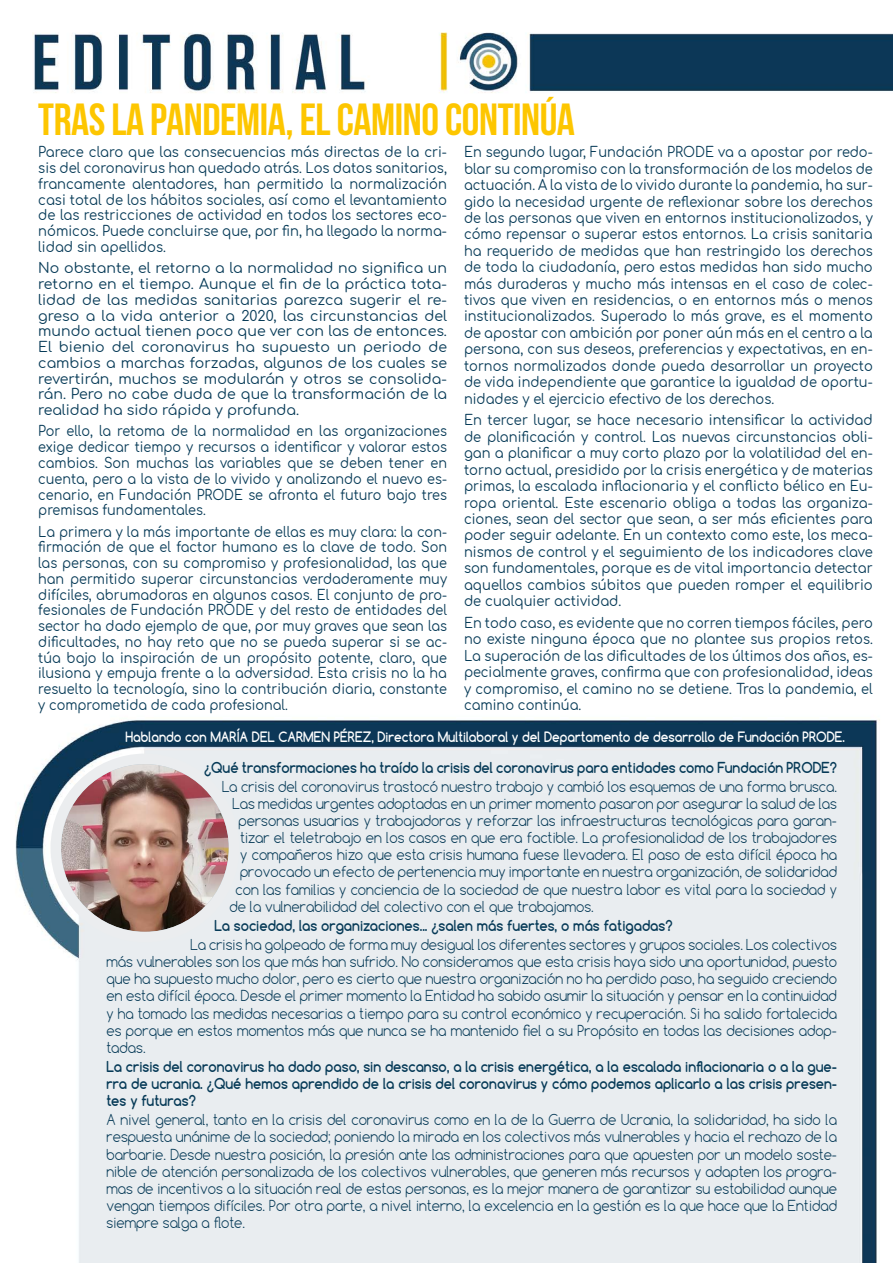
<style>
.page{position:relative;width:893px;height:1263px;background:#fff}
.page>*{position:absolute;margin:0;border:0;box-sizing:border-box;transform-origin:0 0}
.t1{font:45px "Bebas Neue";letter-spacing:-.01em;color:#fdc600}
.t2{font:300 14.25px/17.1px "Comfortaa";color:#063a57;text-align:justify;scale:.93 1}
.t3{font:14.25px/16.4px "Comfortaa";color:#063a57;text-align:justify;scale:.91 1}
.t4{font:14.25px/16.4px "Comfortaa";color:#063a57;text-align:justify;scale:.92 1}
.t5{font:14.25px/15.8px "Comfortaa";color:#063a57;text-align:justify;scale:.9 1}
.t6{font:14.25px/15.8px "Comfortaa";color:#063a57;text-align:justify}
.t7{font:700 14.25px/17.1px "Comfortaa";color:#063a57;text-align:justify;scale:.93 1}
.t8{font:700 13.5px "Comfortaa";color:#fff;scale:.91 1}
</style>
<div class="page">
<img style="left:15px;top:32px;width:878px;height:1231px">
<div style="left:56px;top:759px;width:178px;height:178px;background:#ebedef;border-radius:50%"></div>
<img style="left:61px;top:764px;width:168px;height:168px;border-radius:84px">
<div style="left:51px;top:754px;width:188px;height:188px;border:10px solid #ebedef;border-radius:50%"></div>
<h1 class="t1" style="left:38px;top:94px;width:538px">TRAS LA PANDEMIA, EL CAMINO CONTINÚA</h1>
<p class="t4" style="left:38px;top:142px;width:446px;line-height:15.8px">Parece claro que las consecuencias más directas de la cri&shy;sis del coronavirus han quedado atrás. Los datos sanitarios, francamente alentadores, han permitido la normalización casi total de los hábitos sociales, así como el levantamiento de las restricciones de actividad en todos los sectores eco&shy;nómicos. Puede concluirse que, por fin, ha llegado la norma&shy;lidad sin apellidos.</p>
<p class="t6" style="left:38px;top:258px;width:410px">No obstante, el retorno a la normalidad no significa un retorno en el tiempo. Aunque el fin de la práctica tota&shy;lidad de las medidas sanitarias parezca sugerir el re&shy;greso a la vida anterior a 2020, las circunstancias del mundo actual tienen poco que ver con las de entonces.<br>El bienio del coronavirus ha supuesto un periodo de cambios a marchas forzadas, algunos de los cuales se revertirán, muchos se modularán y otros se consolida&shy;rán. Pero no cabe duda de que la transformación de la realidad ha sido rápida y profunda.</p>
<p class="t5" style="left:38px;top:421px;width:456px">Por ello, la retoma de la normalidad en las organizaciones exige dedicar tiempo y recursos a identificar y valorar estos cambios. Son muchas las variables que se deben tener en cuenta, pero a la vista de lo vivido y analizando el nuevo es&shy;cenario, en Fundación PRODE se afronta el futuro bajo tres premisas fundamentales.</p>
<p class="t5" style="left:38px;top:521px;width:456px">La primera y la más importante de ellas es muy clara: la con&shy;firmación de que el factor humano es la clave de todo. Son las personas, con su compromiso y profesionalidad, las que han permitido superar circunstancias verdaderamente muy difíciles, abrumadoras en algunos casos. El conjunto de pro&shy;fesionales de Fundación PRODE y del resto de entidades del sector ha dado ejemplo de que, por muy graves que sean las dificultades, no hay reto que no se pueda superar si se ac&shy;túa bajo la inspiración de un propósito potente, claro, que ilusiona y empuja frente a la adversidad. Esta crisis no la ha resuelto la tecnología, sino la contribución diaria, constante y comprometida de cada profesional.</p>
<p class="t3" style="left:464px;top:142px;width:451px">En segundo lugar, Fundación PRODE va a apostar por redo&shy;blar su compromiso con la transformación de los modelos de actuación. A la vista de lo vivido durante la pandemia, ha sur&shy;gido la necesidad urgente de reflexionar sobre los derechos de las personas que viven en entornos institucionalizados, y cómo repensar o superar estos entornos. La crisis sanitaria ha requerido de medidas que han restringido los derechos de toda la ciudadanía, pero estas medidas han sido mucho más duraderas y mucho más intensas en el caso de colec&shy;tivos que viven en residencias, o en entornos más o menos institucionalizados. Superado lo más grave, es el momento de apostar con ambición por poner aún más en el centro a la persona, con sus deseos, preferencias y expectativas, en en&shy;tornos normalizados donde pueda desarrollar un proyecto de vida independiente que garantice la igualdad de oportu&shy;nidades y el ejercicio efectivo de los derechos.</p>
<p class="t4" style="left:464px;top:410px;width:446px">En tercer lugar, se hace necesario intensificar la actividad de planificación y control. Las nuevas circunstancias obli&shy;gan a planificar a muy corto plazo por la volatilidad del en&shy;torno actual, presidido por la crisis energética y de materias primas, la escalada inflacionaria y el conflicto bélico en Eu&shy;ropa oriental. Este escenario obliga a todas las organiza&shy;ciones, sean del sector que sean, a ser más eficientes para poder seguir adelante. En un contexto como este, los meca&shy;nismos de control y el seguimiento de los indicadores clave son fundamentales, porque es de vital importancia detectar aquellos cambios súbitos que pueden romper el equilibrio de cualquier actividad.</p>
<p class="t3" style="left:464px;top:613px;width:451px">En todo caso, es evidente que no corren tiempos fáciles, pero no existe ninguna época que no plantee sus propios retos.<br>La superación de las dificultades de los últimos dos años, es&shy;pecialmente graves, confirma que con profesionalidad, ideas y compromiso, el camino no se detiene. Tras la pandemia, el camino continúa.</p>
<p class="t8" style="left:125px;top:728px;width:792px">Hablando con MARÍA DEL CARMEN PÉREZ, Directora Multilaboral y del Departamento de desarrollo de Fundación PRODE.</p>
<p class="t7" style="left:204px;top:758px;width:682px">¿Qué transformaciones ha traído la crisis del coronavirus para entidades como Fundación PRODE?</p>
<p class="t2" style="left:222px;top:778px;width:663px">La crisis del coronavirus trastocó nuestro trabajo y cambió los esquemas de una forma brusca.</p>
<p class="t2" style="left:233px;top:795px;width:652px">Las medidas urgentes adoptadas en un primer momento pasaron por asegurar la salud de las</p>
<p class="t2" style="left:239px;top:812px;width:645px">personas usuarias y trabajadoras y reforzar las infraestructuras tecnológicas para garan-</p>
<p class="t2" style="left:240px;top:829px;width:644px">tizar el teletrabajo en los casos en que era factible. La profesionalidad de los trabajadores</p>
<p class="t2" style="left:240px;top:846px;width:643px">y compañeros hizo que esta crisis humana fuese llevadera. El paso de esta difícil época ha</p>
<p class="t2" style="left:240px;top:863px;width:643px">provocado un efecto de pertenencia muy importante en nuestra organización, de solidaridad</p>
<p class="t2" style="left:236px;top:880px;width:648px">con las familias y conciencia de la sociedad de que nuestra labor es vital para la sociedad y</p>
<p class="t2" style="left:230px;top:897px;width:393px">de la vulnerabilidad del colectivo con el que trabajamos.</p>
<p class="t7" style="left:215px;top:917px;width:494px">La sociedad, las organizaciones... ¿salen más fuertes, o más fatigadas?</p>
<p class="t2" style="left:107px;top:936px;width:787px;text-indent:84px">La crisis ha golpeado de forma muy desigual los diferentes sectores y grupos sociales. Los colectivos más vulnerables son los que más han sufrido. No consideramos que esta crisis haya sido una oportunidad, puesto que ha supuesto mucho dolor, pero es cierto que nuestra organización no ha perdido paso, ha seguido creciendo en esta difícil época. Desde el primer momento la Entidad ha sabido asumir la situación y pensar en la continuidad y ha tomado las medidas necesarias a tiempo para su control económico y recuperación. Si ha salido fortalecida es porque en estos momentos más que nunca se ha mantenido fiel a su Propósito en todas las decisiones adop&shy;tadas.</p>
<p class="t7" style="left:107px;top:1058px;width:787px">La crisis del coronavirus ha dado paso, sin descanso, a la crisis energética, a la escalada inflacionaria o a la gue&shy;rra de ucrania. ¿Qué hemos aprendido de la crisis del coronavirus y cómo podemos aplicarlo a las crisis presen&shy;tes y futuras?</p>
<p class="t2" style="left:107px;top:1111px;width:787px">A nivel general, tanto en la crisis del coronavirus como en la de la Guerra de Ucrania, la solidaridad, ha sido la respuesta unánime de la sociedad; poniendo la mirada en los colectivos más vulnerables y hacia el rechazo de la barbarie. Desde nuestra posición, la presión ante las administraciones para que apuesten por un modelo soste&shy;nible de atención personalizada de los colectivos vulnerables, que generen más recursos y adapten los progra&shy;mas de incentivos a la situación real de estas personas, es la mejor manera de garantizar su estabilidad aunque vengan tiempos difíciles. Por otra parte, a nivel interno, la excelencia en la gestión es la que hace que la Entidad siempre salga a flote.</p>
</div>
